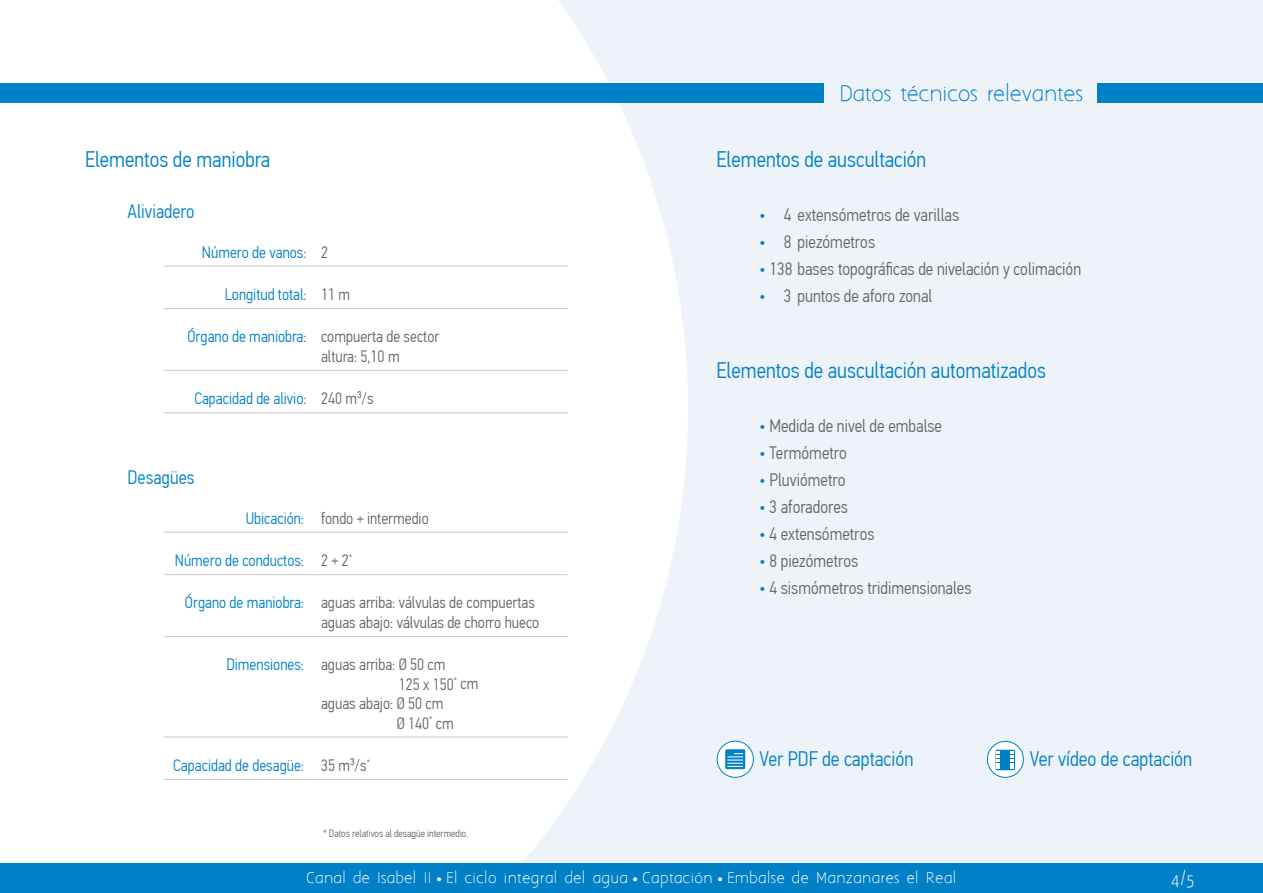
<style>
.page{position:relative;width:1263px;height:893px;background:#eef3fa}
.page>*{position:absolute;margin:0;border:0;box-sizing:border-box;transform-origin:0 0}
.t1{font:300 22.5px "PF Din Text Cond Pro";color:#0081c7}
.t2{font:300 21px "PF Din Text Cond Pro";color:#0081c7}
.t3{font:19.5px "Aaargh Normal";color:#0081c7}
.t4{font:300 19.5px "PF Din Text Cond Pro";color:#0081c7}
.t5{font:300 18px "PF Din Text Cond Pro";color:#646567}
.t6{font:300 16.5px/19.5px "PF Din Text Cond Pro";color:#646567}
.t7{font:300 16.5px "PF Din Text Cond Pro";color:#0081c7}
.t8{font:16.5px "Aaargh Normal";color:#fff}
.t9{font:13.5px "Aaargh Normal";letter-spacing:.035em;color:#fff}
.t10{font:300 10.5px "PF Din Text Cond Pro";color:#646567}
.s1{color:#646567}
.s2{color:#0081c7}
.s3{font-family:"PF Din Text Pro";font-weight:500}
</style>
<div class="page">
<div style="left:0;top:0;width:688px;height:863px;background:#fff"></div>
<div style="left:0;top:83px;width:823px;height:19px;background:#0081c7"></div>
<div style="left:1097px;top:83px;width:166px;height:19px;background:#0081c7"></div>
<div style="left:0;top:863px;width:1263px;height:30px;background:#0081c7"></div>
<hr style="left:164px;top:266px;width:149px;height:1px;background:#c6c7c8">
<hr style="left:313px;top:266px;width:255px;height:1px;background:#c6c7c8">
<hr style="left:164px;top:308px;width:149px;height:1px;background:#c6c7c8">
<hr style="left:313px;top:308px;width:255px;height:1px;background:#c6c7c8">
<hr style="left:164px;top:370px;width:149px;height:1px;background:#c6c7c8">
<hr style="left:313px;top:370px;width:255px;height:1px;background:#c6c7c8">
<hr style="left:164px;top:412px;width:149px;height:1px;background:#c6c7c8">
<hr style="left:313px;top:412px;width:255px;height:1px;background:#c6c7c8">
<hr style="left:164px;top:532px;width:149px;height:1px;background:#c6c7c8">
<hr style="left:313px;top:532px;width:255px;height:1px;background:#c6c7c8">
<hr style="left:164px;top:574px;width:149px;height:1px;background:#c6c7c8">
<hr style="left:313px;top:574px;width:255px;height:1px;background:#c6c7c8">
<hr style="left:164px;top:636px;width:149px;height:1px;background:#c6c7c8">
<hr style="left:313px;top:636px;width:255px;height:1px;background:#c6c7c8">
<hr style="left:164px;top:737px;width:149px;height:1px;background:#c6c7c8">
<hr style="left:313px;top:737px;width:255px;height:1px;background:#c6c7c8">
<hr style="left:164px;top:779px;width:149px;height:1px;background:#c6c7c8">
<hr style="left:313px;top:779px;width:255px;height:1px;background:#c6c7c8">
<svg style="left:717px;top:741px;width:36px;height:36px"></svg>
<div style="left:717px;top:741px;width:36px;height:36px;border:1px solid #0081c7;border-radius:50%"></div>
<div style="left:725px;top:749px;width:20px;height:20px;background:#0081c7;border-radius:2px"></div>
<svg style="left:727px;top:753px;width:16px;height:14px"></svg>
<svg style="left:987px;top:741px;width:36px;height:36px"></svg>
<div style="left:987px;top:741px;width:36px;height:36px;border:1px solid #0081c7;border-radius:50%"></div>
<div style="left:995px;top:750px;width:20px;height:20px;background:#0081c7;border-radius:2px"></div>
<svg style="left:997px;top:751px;width:3px;height:18px"></svg>
<svg style="left:1011px;top:751px;width:3px;height:18px"></svg>
<p class="t1" style="left:85px;top:146px;width:187px">Elementos de maniobra</p>
<p class="t4" style="left:128px;top:200px;width:69px">Aliviadero</p>
<p class="t7" style="left:202px;top:242px;width:128px">Número de vanos: <span class="s1">2</span></p>
<p class="t7" style="left:225px;top:285px;width:127px">Longitud total: <span class="s1">11 m</span></p>
<p class="t6" style="left:321px;top:327px;width:120px;text-indent:-134px"><span class="s2">Órgano de maniobra:</span> compuerta de sector altura: 5,10 m</p>
<p class="t7" style="left:194px;top:389px;width:181px">Capacidad de alivio: <span class="s1">240 m³/s</span></p>
<p class="t4" style="left:128px;top:466px;width:68px">Desagües</p>
<p class="t6" style="left:246px;top:508px;width:184px"><span class="s2">Ubicación:</span> fondo + intermedio</p>
<p class="t7" style="left:175px;top:551px;width:179px">Número de conductos: <span class="s1">2 + 2</span><sup>*</sup></p>
<p class="t6" style="left:185px;top:593px;width:356px;text-align:right"><span class="s2">Órgano de maniobra:</span> aguas arriba: válvulas de compuertas aguas abajo: válvulas de chorro hueco</p>
<p class="t6" style="left:226px;top:655px;width:221px"><span class="s2">Dimensiones:</span> aguas arriba: Ø 50 cm</p>
<p class="t6" style="left:399px;top:674px;width:81px">125 x 150<sup>*</sup> cm</p>
<p class="t6" style="left:321px;top:694px;width:124px">aguas abajo: Ø 50 cm</p>
<p class="t6" style="left:397px;top:713px;width:59px">Ø 140<sup>*</sup> cm</p>
<p class="t7" style="left:173px;top:756px;width:198px">Capacidad de desagüe: <span class="s1">35 m³/s</span><sup>*</sup></p>
<p class="t10" style="left:323px;top:827px;width:147px">* Datos relativos al desagüe intermedio.</p>
<p class="t3" style="left:840px;top:82px;width:245px">Datos técnicos relevantes</p>
<p class="t1" style="left:716px;top:146px;width:211px">Elementos de auscultación</p>
<p class="t5" style="left:759px;top:204px;width:202px"><span class="s2">•</span> 4 extensómetros de varillas</p>
<p class="t5" style="left:759px;top:231px;width:118px"><span class="s2">•</span> 8 piezómetros</p>
<p class="t5" style="left:759px;top:258px;width:324px"><span class="s2">•</span> 138 bases topográficas de nivelación y colimación</p>
<p class="t5" style="left:759px;top:285px;width:175px"><span class="s2">•</span> 3 puntos de aforo zonal</p>
<p class="t1" style="left:716px;top:358px;width:331px">Elementos de auscultación automatizados</p>
<p class="t5" style="left:759px;top:416px;width:185px"><span class="s2">•</span> Medida de nivel de embalse</p>
<p class="t5" style="left:759px;top:443px;width:89px"><span class="s2">•</span> Termómetro</p>
<p class="t5" style="left:759px;top:470px;width:88px"><span class="s2">•</span> Pluviómetro</p>
<p class="t5" style="left:759px;top:497px;width:91px"><span class="s2">•</span> 3 aforadores</p>
<p class="t5" style="left:759px;top:524px;width:117px"><span class="s2">•</span> 4 extensómetros</p>
<p class="t5" style="left:759px;top:551px;width:101px"><span class="s2">•</span> 8 piezómetros</p>
<p class="t5" style="left:759px;top:578px;width:214px"><span class="s2">•</span> 4 sismómetros tridimensionales</p>
<p class="t2" style="left:759px;top:747px;width:156px">Ver PDF de captación</p>
<p class="t2" style="left:1030px;top:747px;width:164px">Ver vídeo de captación</p>
<p class="t9" style="left:306px;top:870px;width:651px">Canal de Isabel II <span class="s3">•</span> El ciclo integral del agua <span class="s3">•</span> Captación <span class="s3">•</span> Embalse de Manzanares el Real</p>
<p class="t8" style="left:1171px;top:869px;width:24px">4/5</p>
</div>
